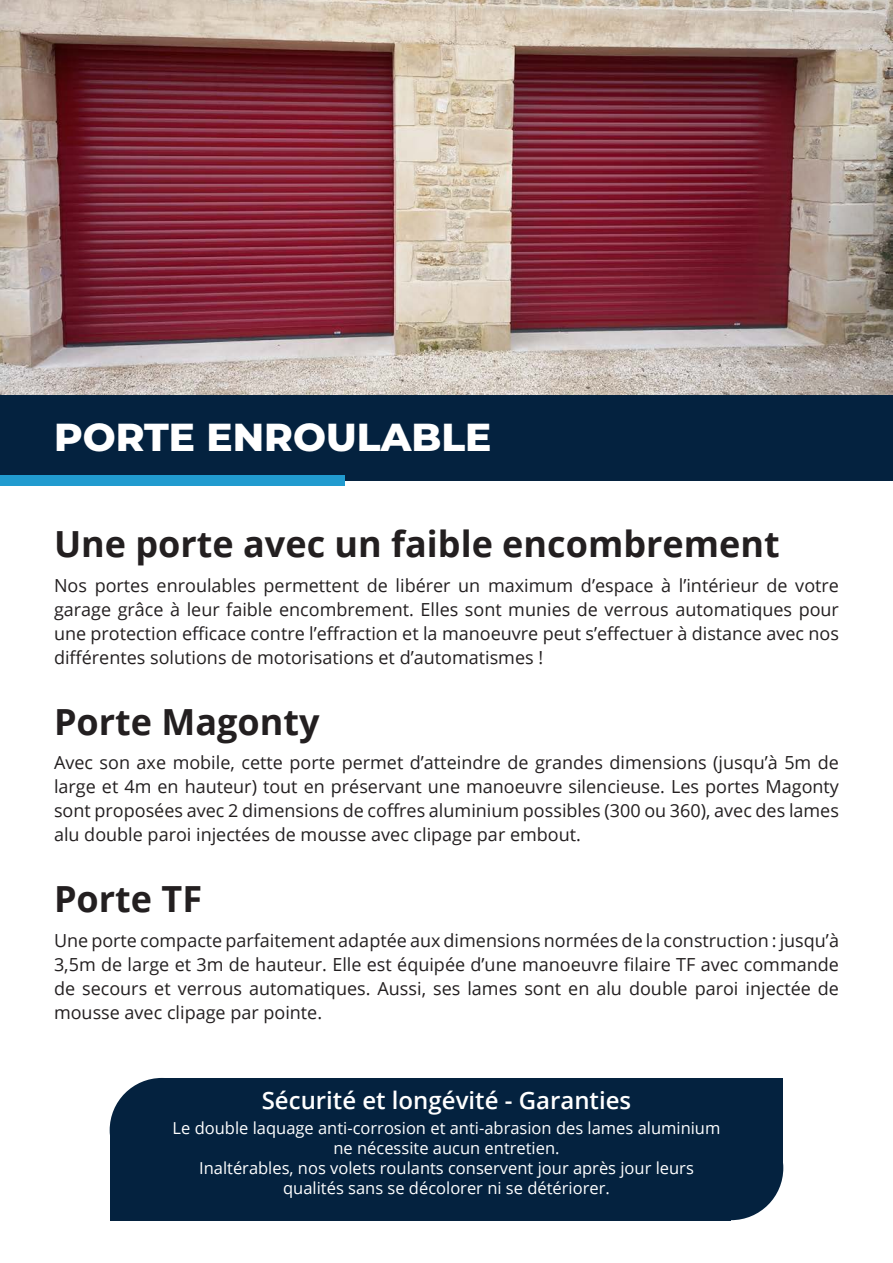
<style>
.page{position:relative;width:893px;height:1263px;background:#fff}
.page>*{position:absolute;margin:0;border:0;box-sizing:border-box;transform-origin:0 0}
.t1{font:800 39px "Montserrat";color:#fff}
.t2{font:700 36px "Open Sans";color:#231f20}
.t3{font:600 24px "Open Sans";color:#fff}
.t4{font:18px/24px "Open Sans";color:#231f20;text-align:justify}
.t5{font:16.5px/19.8px "Open Sans";color:#fff;text-align:center}
</style>
<div class="page">
<div style="left:0;top:395px;width:893px;height:85px;background:#04223f"></div>
<div style="left:0;top:475px;width:344px;height:11px;background:#219bcf"></div>
<div style="left:162px;top:1078px;width:569px;height:142px;background:#04223f"></div>
<div style="left:700px;top:1078px;width:83px;height:86px;background:#04223f"></div>
<div style="left:110px;top:1130px;width:82px;height:90px;background:#04223f"></div>
<div style="left:679px;top:1116px;width:104px;height:104px;background:#04223f;border-radius:50%"></div>
<div style="left:110px;top:1078px;width:104px;height:104px;background:#04223f;border-radius:50%"></div>
<img style="left:0;top:0;width:893px;height:395px">
<p class="t1" style="left:54px;top:408px;width:439px">PORTE ENROULABLE</p>
<p class="t2" style="left:54px;top:519px;width:727px">Une porte avec un faible encombrement</p>
<p class="t4" style="left:54px;top:573px;width:786px">Nos portes enroulables permettent de libérer un maximum d’espace à l’intérieur de votre garage grâce à leur faible encombrement. Elles sont munies de verrous automatiques pour une protection efficace contre l’effraction et la manoeuvre peut s’effectuer à distance avec nos différentes solutions de motorisations et d’automatismes !</p>
<p class="t2" style="left:54px;top:696px;width:267px">Porte Magonty</p>
<p class="t4" style="left:54px;top:750px;width:786px">Avec son axe mobile, cette porte permet d’atteindre de grandes dimensions (jusqu’à 5m de large et 4m en hauteur) tout en préservant une manoeuvre silencieuse. Les portes Magonty sont proposées avec 2 dimensions de coffres aluminium possibles (300 ou 360), avec des lames alu double paroi injectées de mousse avec clipage par embout.</p>
<p class="t2" style="left:54px;top:873px;width:150px">Porte TF</p>
<p class="t4" style="left:54px;top:928px;width:786px">Une porte compacte parfaitement adaptée aux dimensions normées de la construction : jusqu’à 3,5m de large et 3m de hauteur. Elle est équipée d’une manoeuvre filaire TF avec commande de secours et verrous automatiques. Aussi, ses lames sont en alu double paroi injectée de mousse avec clipage par pointe.</p>
<p class="t3" style="left:262px;top:1084px;width:371px">Sécurité et longévité - Garanties</p>
<p class="t5" style="left:173px;top:1118px;width:549px">Le double laquage anti-corrosion et anti-abrasion des lames aluminium ne nécessite aucun entretien.</p>
<p class="t5" style="left:199px;top:1157px;width:496px">Inaltérables, nos volets roulants conservent jour après jour leurs qualités sans se décolorer ni se détériorer.</p>
</div>
